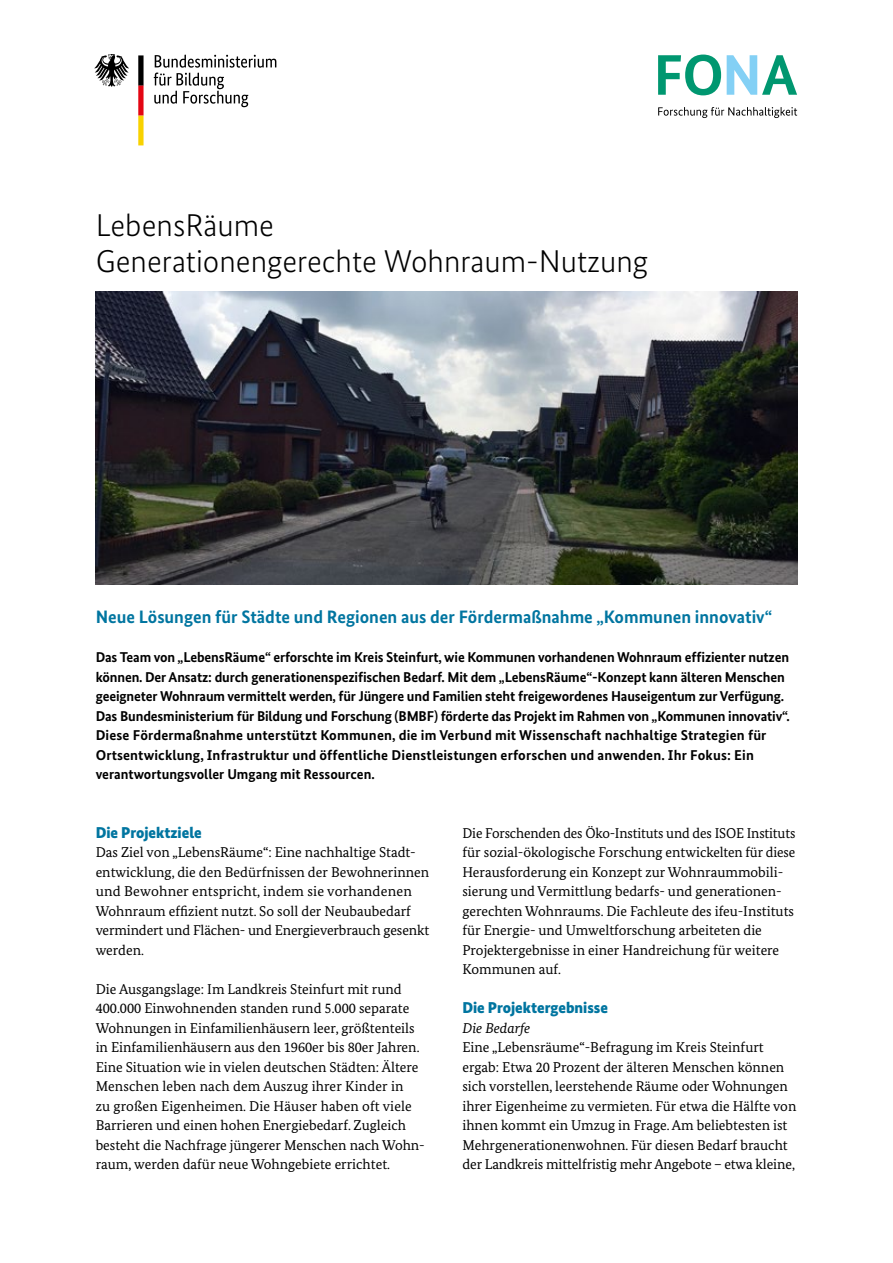
<style>
.page{position:relative;width:893px;height:1263px;background:#fff}
.page>*{position:absolute;margin:0;border:0;box-sizing:border-box;transform-origin:0 0}
.t1{font:300 31.5px "Bundes Sans";color:#000}
.t2{font:700 18px "Bundes Sans";color:#0075a0}
.t3{font:900 15.75px "Bundes Sans";color:#0075a0}
.t4{font:14.25px/19.5px "Bundes Serif";color:#000}
.t5{font:700 14.25px/19.5px "Bundes Sans";letter-spacing:-.01em;color:#000}
.t6{font:italic 14.25px "Bundes Serif";color:#000}
</style>
<div class="page">
<svg style="left:154px;top:55px;width:122px;height:52px"></svg>
<svg style="left:94px;top:54px;width:35px;height:33px"></svg>
<svg style="left:138px;top:55px;width:6px;height:90px"></svg>
<img style="left:96px;top:291px;width:701px;height:293px">
<svg style="left:658px;top:55px;width:63px;height:40px"></svg>
<svg style="left:727px;top:55px;width:70px;height:40px"></svg>
<svg style="left:658px;top:107px;width:139px;height:11px"></svg>
<h1 class="t1" style="left:96px;top:208px;width:180px">LebensRäume</h1>
<h1 class="t1" style="left:96px;top:244px;width:554px">Generationengerechte Wohnraum-Nutzung</h1>
<p class="t2" style="left:96px;top:606px;width:678px">Neue Lösungen für Städte und Regionen aus der Fördermaßnahme „Kommunen innovativ“</p>
<p class="t5" style="left:96px;top:647px;width:696px">Das Team von „LebensRäume“ erforschte im Kreis Steinfurt, wie Kommunen vorhandenen Wohnraum effizienter nutzen können. Der Ansatz: durch generationenspezifischen Bedarf. Mit dem „LebensRäume“-Konzept kann älteren Menschen geeigneter Wohnraum vermittelt werden, für Jüngere und Familien steht freigewordenes Hauseigentum zur Verfügung.<br>Das Bundesministerium für Bildung und Forschung (BMBF) förderte das Projekt im Rahmen von „Kommunen innovativ“.<br>Diese Fördermaßnahme unterstützt Kommunen, die im Verbund mit Wissenschaft nachhaltige Strategien für Ortsentwicklung, Infrastruktur und öffentliche Dienstleistungen erforschen und anwenden. Ihr Fokus: Ein verantwortungsvoller Umgang mit Ressourcen.</p>
<h3 class="t3" style="left:96px;top:823px;width:108px">Die Projektziele</h3>
<p class="t4" style="left:96px;top:842px;width:335px">Das Ziel von „LebensRäume“: Eine nachhaltige Stadt&shy;entwicklung, die den Bedürfnissen der Bewohnerinnen und Bewohner entspricht, indem sie vorhandenen Wohnraum effizient nutzt. So soll der Neubaubedarf vermindert und Flächen- und Energieverbrauch gesenkt werden.</p>
<p class="t4" style="left:96px;top:979px;width:331px">Die Ausgangslage: Im Landkreis Steinfurt mit rund 400.000 Einwohnenden standen rund 5.000 separate Wohnungen in Einfamilienhäusern leer, größtenteils in Einfamilienhäusern aus den 1960er bis 80er Jahren.<br>Eine Situation wie in vielen deutschen Städten: Ältere Menschen leben nach dem Auszug ihrer Kinder in<br>zu großen Eigenheimen. Die Häuser haben oft viele Barrieren und einen hohen Energiebedarf. Zugleich besteht die Nachfrage jüngerer Menschen nach Wohn&shy;raum, werden dafür neue Wohngebiete errichtet.</p>
<p class="t4" style="left:462px;top:823px;width:334px">Die Forschenden des Öko-Instituts und des ISOE Instituts für sozial-ökologische Forschung entwickelten für diese Herausforderung ein Konzept zur Wohnraummobili&shy;sierung und Vermittlung bedarfs- und generationen&shy;gerechten Wohnraums. Die Fachleute des ifeu-Instituts für Energie- und Umweltforschung arbeiteten die Projektergebnisse in einer Handreichung für weitere Kommunen auf.</p>
<h3 class="t3" style="left:462px;top:998px;width:147px">Die Projektergebnisse</h3>
<h4 class="t6" style="left:462px;top:1019px;width:69px">Die Bedarfe</h4>
<p class="t4" style="left:462px;top:1037px;width:335px">Eine „Lebensräume“-Befragung im Kreis Steinfurt ergab: Etwa 20 Prozent der älteren Menschen können sich vorstellen, leerstehende Räume oder Wohnungen ihrer Eigenheime zu vermieten. Für etwa die Hälfte von ihnen kommt ein Umzug in Frage. Am beliebtesten ist Mehrgenerationenwohnen. Für diesen Bedarf braucht der Landkreis mittelfristig mehr Angebote – etwa kleine,</p>
</div>
